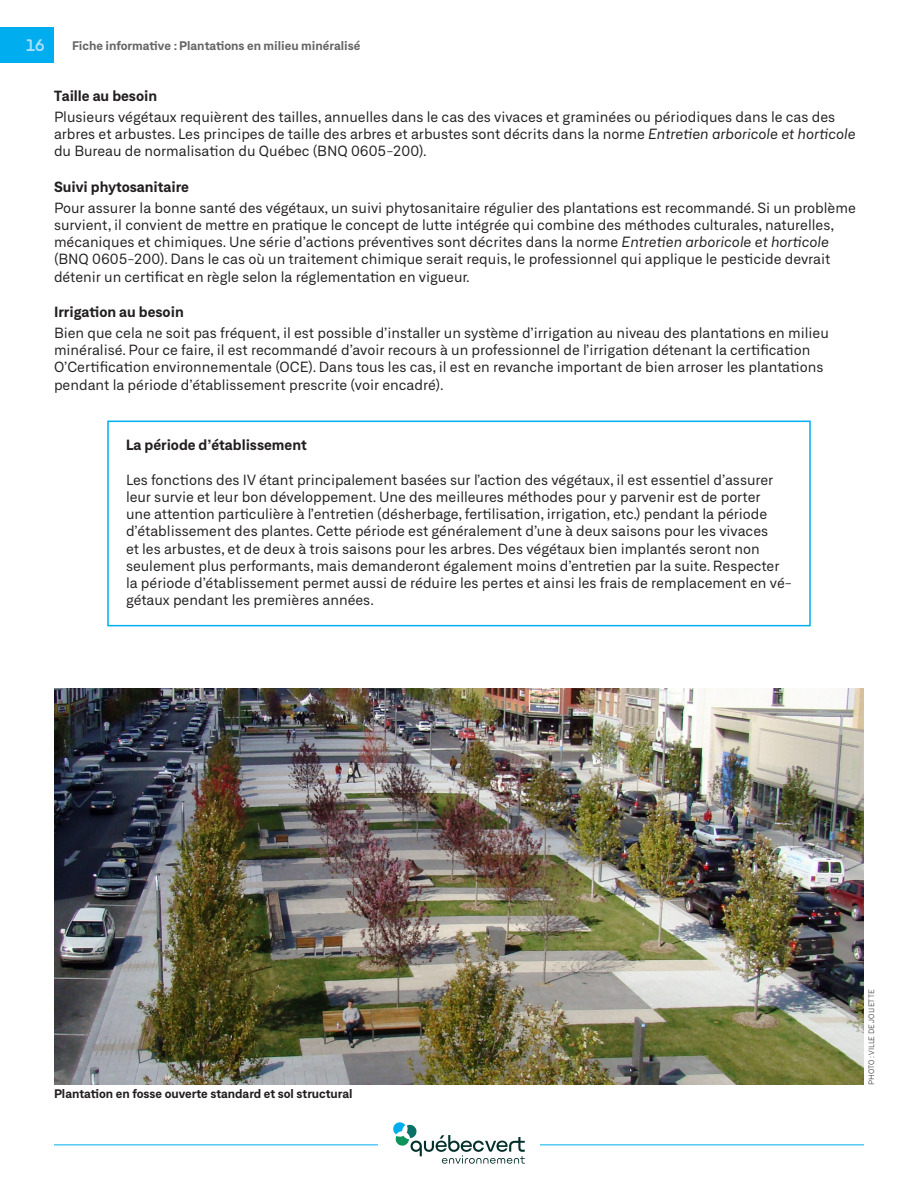
<style>
.page{position:relative;width:918px;height:1188px;background:#fff}
.page>*{position:absolute;margin:0;border:0;box-sizing:border-box;transform-origin:0 0}
.t1{font:700 15px "Ulm Grotesk";color:#aae0f9}
.Courant{font:14.25px/17.1px "Neufile Grotesk";color:#231f20}
.Encadre_courant_Last{font:14.25px/17.1px "Neufile Grotesk";color:#231f20}
.Heading_3{font:700 14.25px "Neufile Grotesk";color:#231f20}
.Encadre_Titre_2{font:700 14.25px "Neufile Grotesk";color:#231f20}
.Vignette{font:700 12px "Neufile Grotesk";color:#231f20}
.t2{font:700 12px "Neufile Grotesk";color:#666}
.Credit_Photo{font:300 7.5px "Neufile Grotesk";color:#231f20}
.s1{font-style:italic}
</style>
<div class="page">
<div style="left:107px;top:421px;width:704px;height:205px;border:2px solid #00aeef"></div>
<img style="left:54px;top:688px;width:810px;height:396px">
<hr style="left:54px;top:1144px;width:324px;height:1px;background:#00aeef">
<hr style="left:540px;top:1144px;width:324px;height:1px;background:#00aeef">
<svg style="left:393px;top:1122px;width:132px;height:42px"></svg>
<div style="left:0;top:27px;width:54px;height:36px;background:#00aeef"></div>
<p class="t1" style="left:26px;top:36px;width:20px">16</p>
<p class="t2" style="left:72px;top:38px;width:290px">Fiche informative : Plantations en milieu minéralisé</p>
<p class="Heading_3" style="left:54px;top:86px;width:105px">Taille au besoin</p>
<p class="Courant" style="left:54px;top:108px;width:803px">Plusieurs végétaux requièrent des tailles, annuelles dans le cas des vivaces et graminées ou périodiques dans le cas des arbres et arbustes. Les principes de taille des arbres et arbustes sont décrits dans la norme <span class="s1">Entretien arboricole et horticole </span>du Bureau de normalisation du Québec (BNQ 0605-200).</p>
<p class="Heading_3" style="left:54px;top:177px;width:137px">Suivi phytosanitaire</p>
<p class="Courant" style="left:54px;top:199px;width:803px">Pour assurer la bonne santé des végétaux, un suivi phytosanitaire régulier des plantations est recommandé. Si un problème survient, il convient de mettre en pratique le concept de lutte intégrée qui combine des méthodes culturales, naturelles, mécaniques et chimiques. Une série d’actions préventives sont décrites dans la norme <span class="s1">Entretien arboricole et horticole </span>(BNQ 0605-200). Dans le cas où un traitement chimique serait requis, le professionnel qui applique le pesticide devrait détenir un certificat en règle selon la réglementation en vigueur.</p>
<p class="Heading_3" style="left:54px;top:302px;width:131px">Irrigation au besoin</p>
<p class="Courant" style="left:54px;top:324px;width:776px">Bien que cela ne soit pas fréquent, il est possible d’installer un système d’irrigation au niveau des plantations en milieu minéralisé. Pour ce faire, il est recommandé d’avoir recours à un professionnel de l’irrigation détenant la certification O’Certification environnementale (OCE). Dans tous les cas, il est en revanche important de bien arroser les plantations pendant la période d’établissement prescrite (voir encadré).</p>
<p class="Encadre_Titre_2" style="left:126px;top:435px;width:182px">La période d’établissement</p>
<p class="Encadre_courant_Last" style="left:126px;top:471px;width:668px">Les fonctions des IV étant principalement basées sur l’action des végétaux, il est essentiel d’assurer leur survie et leur bon développement. Une des meilleures méthodes pour y parvenir est de porter<br>une attention particulière à l’entretien (désherbage, fertilisation, irrigation, etc.) pendant la période d’établissement des plantes. Cette période est généralement d’une à deux saisons pour les vivaces<br>et les arbustes, et de deux à trois saisons pour les arbres. Des végétaux bien implantés seront non seulement plus performants, mais demanderont également moins d’entretien par la suite. Respecter la période d’établissement permet aussi de réduire les pertes et ainsi les frais de remplacement en vé&shy;gétaux pendant les premières années.</p>
<p class="Vignette" style="left:54px;top:1086px;width:300px">Plantation en fosse ouverte standard et sol structural</p>
<p class="Credit_Photo" style="left:867px;top:1084px;width:96px;rotate:-90deg">PHOTO : VILLE DE JOLIETTE</p>
</div>
